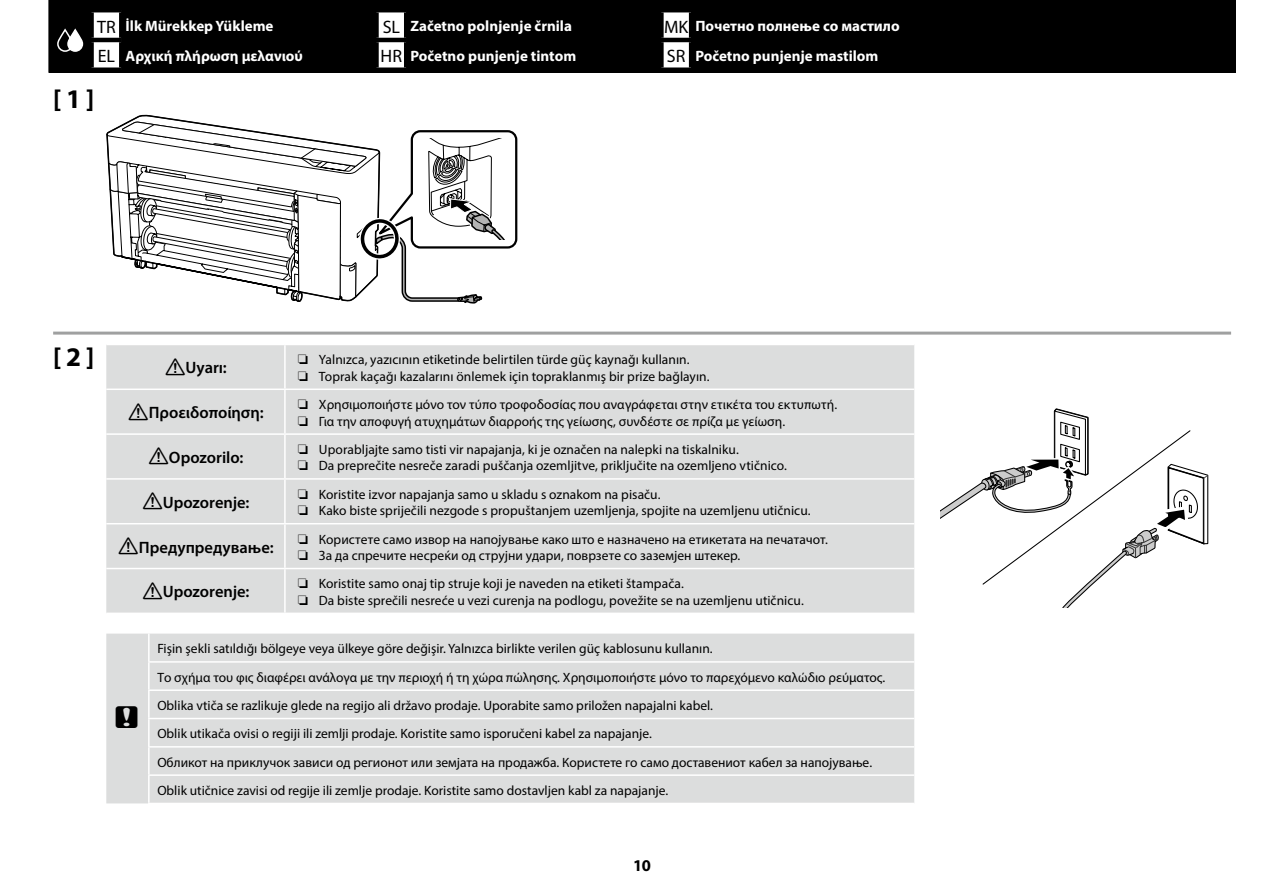
<style>
.page{position:relative;width:1263px;height:893px;background:#fff}
.page>*{position:absolute;margin:0;border:0;box-sizing:border-box;transform-origin:0 0}
.t1{font:30px "TP Publication Group Icons 3 AA";color:#000}
.t2{font:700 27px "Myriad Pro";color:#000}
.t3{font:600 16.5px "Myriad Pro";color:#000}
.t4{font:700 16.5px "Myriad Pro";color:#000}
.t5{font:700 15px/29.7px "Myriad Pro";color:#fff}
.t6{font:13.5px/16.5px "Myriad Pro";color:#000}
.s1{font-weight:400;font-size:18px;color:#000}
.s2{font-family:"TP Publication Group Icons 4 AAA";font-weight:400;font-size:24px}
</style>
<div class="page">
<div style="left:49px;top:0;width:1186px;height:72px;background:#000"></div>
<hr style="left:53px;top:332px;width:1178px;height:3px;background:#9fa0a0">
<svg style="left:94px;top:12px;width:267px;height:55px;background:#171717"></svg>
<div style="left:89px;top:12px;width:5px;height:26px;background:#000"></div>
<div style="left:89px;top:42px;width:5px;height:25px;background:#000"></div>
<hr style="left:89px;top:8px;width:32px;height:4px;background:#000">
<hr style="left:89px;top:38px;width:32px;height:4px;background:#000">
<div style="left:89px;top:67px;width:32px;height:5px;background:#000"></div>
<hr style="left:121px;top:8px;width:245px;height:4px;background:#000">
<div style="left:119px;top:12px;width:5px;height:26px;background:#000"></div>
<div style="left:361px;top:12px;width:5px;height:26px;background:#000"></div>
<hr style="left:121px;top:38px;width:245px;height:4px;background:#000">
<div style="left:119px;top:42px;width:5px;height:25px;background:#000"></div>
<div style="left:361px;top:42px;width:5px;height:25px;background:#000"></div>
<div style="left:121px;top:67px;width:245px;height:5px;background:#000"></div>
<svg style="left:379px;top:12px;width:267px;height:55px;background:#171717"></svg>
<div style="left:374px;top:12px;width:5px;height:26px;background:#000"></div>
<div style="left:374px;top:42px;width:5px;height:25px;background:#000"></div>
<hr style="left:374px;top:38px;width:32px;height:4px;background:#000">
<hr style="left:374px;top:8px;width:32px;height:4px;background:#000">
<div style="left:374px;top:67px;width:32px;height:5px;background:#000"></div>
<hr style="left:406px;top:8px;width:245px;height:4px;background:#000">
<hr style="left:404px;top:12px;width:4px;height:26px;background:#000">
<div style="left:646px;top:12px;width:5px;height:26px;background:#000"></div>
<hr style="left:406px;top:38px;width:245px;height:4px;background:#000">
<hr style="left:404px;top:42px;width:4px;height:25px;background:#000">
<div style="left:646px;top:42px;width:5px;height:25px;background:#000"></div>
<div style="left:406px;top:67px;width:245px;height:5px;background:#000"></div>
<svg style="left:664px;top:12px;width:267px;height:55px;background:#171717"></svg>
<div style="left:659px;top:12px;width:5px;height:26px;background:#000"></div>
<div style="left:659px;top:42px;width:5px;height:25px;background:#000"></div>
<hr style="left:659px;top:38px;width:32px;height:4px;background:#000">
<hr style="left:659px;top:8px;width:32px;height:4px;background:#000">
<div style="left:659px;top:67px;width:32px;height:5px;background:#000"></div>
<hr style="left:691px;top:8px;width:245px;height:4px;background:#000">
<hr style="left:689px;top:12px;width:4px;height:26px;background:#000">
<div style="left:931px;top:12px;width:5px;height:26px;background:#000"></div>
<hr style="left:691px;top:38px;width:245px;height:4px;background:#000">
<hr style="left:689px;top:42px;width:4px;height:25px;background:#000">
<div style="left:931px;top:42px;width:5px;height:25px;background:#000"></div>
<div style="left:691px;top:67px;width:245px;height:5px;background:#000"></div>
<div style="left:106px;top:345px;width:808px;height:268px;background:#dcdddd"></div>
<hr style="left:284px;top:345px;width:2px;height:44px;background:#fff">
<hr style="left:106px;top:389px;width:179px;height:1px;background:#fff">
<hr style="left:285px;top:389px;width:629px;height:1px;background:#fff">
<hr style="left:284px;top:390px;width:2px;height:43px;background:#fff">
<hr style="left:106px;top:433px;width:179px;height:2px;background:#fff">
<hr style="left:285px;top:433px;width:629px;height:2px;background:#fff">
<hr style="left:284px;top:435px;width:2px;height:43px;background:#fff">
<hr style="left:106px;top:478px;width:179px;height:2px;background:#fff">
<hr style="left:285px;top:478px;width:629px;height:2px;background:#fff">
<hr style="left:284px;top:480px;width:2px;height:43px;background:#fff">
<hr style="left:106px;top:523px;width:179px;height:1px;background:#fff">
<hr style="left:285px;top:523px;width:629px;height:1px;background:#fff">
<hr style="left:284px;top:524px;width:2px;height:44px;background:#fff">
<hr style="left:106px;top:568px;width:179px;height:1px;background:#fff">
<hr style="left:285px;top:568px;width:629px;height:1px;background:#fff">
<hr style="left:284px;top:569px;width:2px;height:44px;background:#fff">
<div style="left:106px;top:634px;width:808px;height:169px;background:#dcdddd"></div>
<hr style="left:148px;top:661px;width:766px;height:2px;background:#fff">
<hr style="left:148px;top:689px;width:766px;height:2px;background:#fff">
<hr style="left:148px;top:718px;width:766px;height:1px;background:#fff">
<hr style="left:148px;top:746px;width:766px;height:2px;background:#fff">
<hr style="left:148px;top:774px;width:766px;height:2px;background:#fff">
<hr style="left:148px;top:634px;width:2px;height:27px;background:#fff">
<hr style="left:148px;top:663px;width:2px;height:26px;background:#fff">
<hr style="left:148px;top:691px;width:2px;height:27px;background:#fff">
<hr style="left:148px;top:719px;width:2px;height:27px;background:#fff">
<hr style="left:148px;top:748px;width:2px;height:26px;background:#fff">
<hr style="left:148px;top:776px;width:2px;height:27px;background:#fff">
<svg style="left:57px;top:28px;width:26px;height:24px"></svg>
<svg style="left:108px;top:122px;width:409px;height:182px"></svg>
<svg style="left:940px;top:408px;width:269px;height:199px"></svg>
<p class="t5" style="left:97px;top:11px;width:207px"><span class="s1">TR</span> İlk Mürekkep Yükleme<br><span class="s1">EL</span> Αρχική πλήρωση μελανιού</p>
<p class="t5" style="left:381px;top:11px;width:197px"><span class="s1">SL</span> Začetno polnjenje črnila<br><span class="s1">HR</span> Početno punjenje tintom</p>
<p class="t5" style="left:664px;top:11px;width:237px"><span class="s1">MK</span> Почетно полнење со мастило<br><span class="s1">SR</span> Početno punjenje mastilom</p>
<h2 class="t2" style="left:53px;top:81px;width:43px">[ 1 ]</h2>
<h2 class="t2" style="left:53px;top:340px;width:43px">[ 2 ]</h2>
<p class="t3" style="left:164px;top:357px;width:64px"><span class="s2">!</span>Uyarı:</p>
<p class="t6" style="left:298px;top:351px;width:413px">❏ Yalnızca, yazıcının etiketinde belirtilen türde güç kaynağı kullanın.<br>❏ Toprak kaçağı kazalarını önlemek için topraklanmış bir prize bağlayın.</p>
<p class="t3" style="left:127px;top:402px;width:138px"><span class="s2">!</span>Προειδοποίηση:</p>
<p class="t6" style="left:298px;top:396px;width:541px">❏ Χρησιμοποιήστε μόνο τον τύπο τροφοδοσίας που αναγράφεται στην ετικέτα του εκτυπωτή. ❏ Για την αποφυγή ατυχημάτων διαρροής της γείωσης, συνδέστε σε πρίζα με γείωση.</p>
<p class="t3" style="left:148px;top:447px;width:97px"><span class="s2">!</span>Opozorilo:</p>
<p class="t6" style="left:298px;top:441px;width:491px">❏ Uporabljajte samo tisti vir napajanja, ki je označen na nalepki na tiskalniku.<br>❏ Da preprečite nesreče zaradi puščanja ozemljitve, priključite na ozemljeno vtičnico.</p>
<p class="t3" style="left:142px;top:492px;width:109px"><span class="s2">!</span>Upozorenje:</p>
<p class="t6" style="left:298px;top:486px;width:514px">❏ Koristite izvor napajanja samo u skladu s oznakom na pisaču.<br>❏ Kako biste spriječili nezgode s propuštanjem uzemljenja, spojite na uzemljenu utičnicu.</p>
<p class="t3" style="left:118px;top:536px;width:158px"><span class="s2">!</span>Предупредување:</p>
<p class="t6" style="left:298px;top:530px;width:532px">❏ Користете само извор на напојување како што е назначено на етикетата на печатачот. ❏ За да спречите несреќи од струјни удари, поврзете со заземјен штекер.</p>
<p class="t3" style="left:142px;top:581px;width:109px"><span class="s2">!</span>Upozorenje:</p>
<p class="t6" style="left:298px;top:575px;width:508px">❏ Koristite samo onaj tip struje koji je naveden na etiketi štampača.<br>❏ Da biste sprečili nesreće u vezi curenja na podlogu, povežite se na uzemljenu utičnicu.</p>
<h1 class="t1" style="left:116px;top:698px;width:24px">c</h1>
<p class="t6" style="left:157px;top:634px;width:729px;line-height:28.3px">Fişin şekli satıldığı bölgeye veya ülkeye göre değişir. Yalnızca birlikte verilen güç kablosunu kullanın.<br>Το σχήμα του φις διαφέρει ανάλογα με την περιοχή ή τη χώρα πώλησης. Χρησιμοποιήστε μόνο το παρεχόμενο καλώδιο ρεύματος.<br>Oblika vtiča se razlikuje glede na regijo ali državo prodaje. Uporabite samo priložen napajalni kabel.<br>Oblik utikača ovisi o regiji ili zemlji prodaje. Koristite samo isporučeni kabel za napajanje.<br>Обликот на приклучок зависи од регионот или земјата на продажба. Користете го само доставениот кабел за напојување.<br>Oblik utičnice zavisi od regije ili zemlje prodaje. Koristite samo dostavljen kabl za napajanje.</p>
<p class="t4" style="left:633px;top:854px;width:19px">10</p>
</div>
